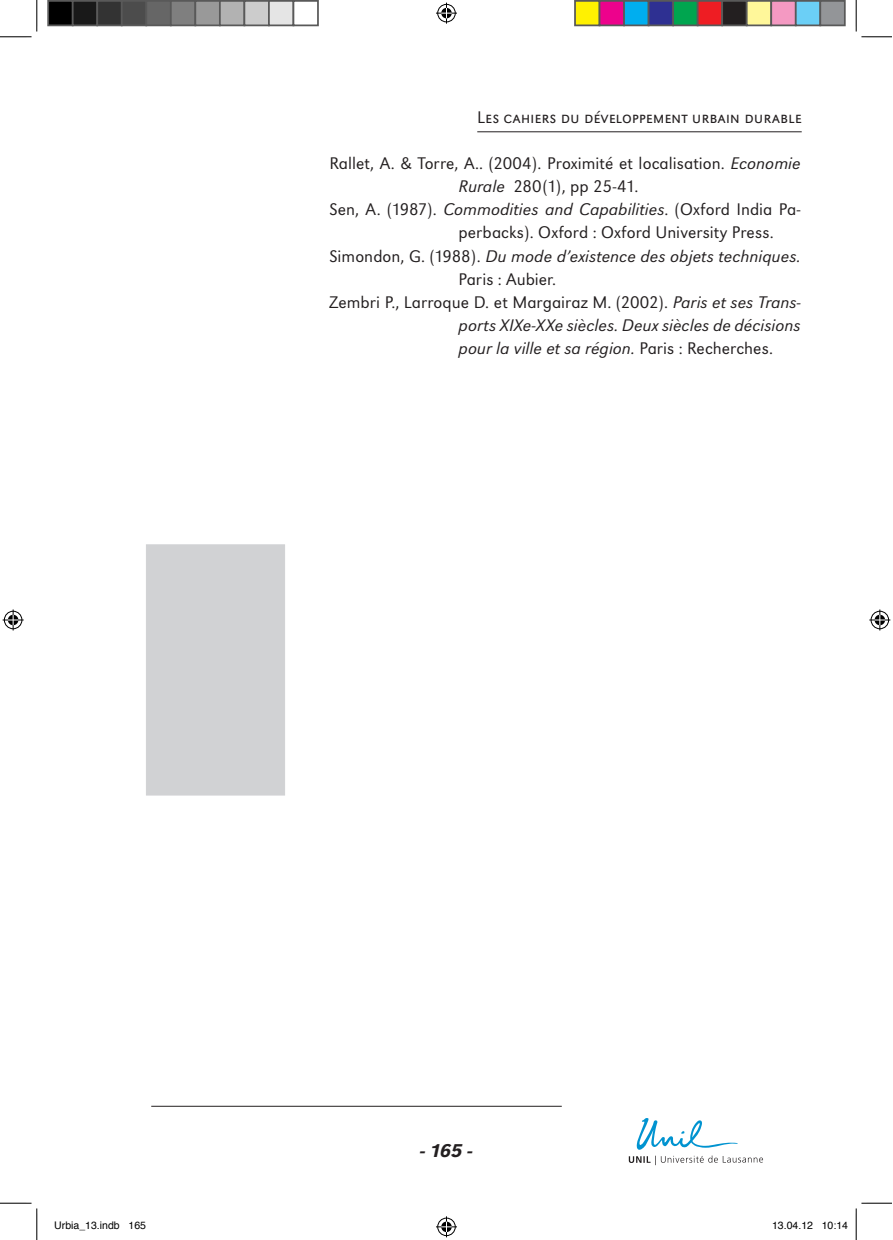
<style>
.page{position:relative;width:893px;height:1240px;background:#fff}
.page>*{position:absolute;margin:0;border:0;box-sizing:border-box;transform-origin:0 0}
.t1{font:italic 500 19.25px "URW Grotesk T";color:#231f20}
.t2{font:300 17.5px "URW Grotesk T";letter-spacing:.005em;color:#231f20}
.t3{font:italic 300 17.5px "URW Grotesk T";letter-spacing:.005em;color:#231f20}
.t4{font:300 17.5px "URW Grotesk SCT";letter-spacing:.005em;color:#231f20}
.t5{font:10.5px "Helvetica";color:#000}
.s1{font-style:italic}
.s2{font-style:normal}
</style>
<div class="page">
<hr style="left:477px;top:131px;width:324px;height:1px;background:#231f20">
<svg style="left:628px;top:1118px;width:135px;height:48px"></svg>
<div style="left:146px;top:544px;width:139px;height:251px;background:#d1d2d4"></div>
<hr style="left:151px;top:1105px;width:410px;height:1px;background:#231f20">
<hr style="left:0;top:36px;width:32px;height:1px;background:#000">
<hr style="left:861px;top:36px;width:30px;height:1px;background:#000">
<hr style="left:0;top:1202px;width:32px;height:1px;background:#000">
<hr style="left:861px;top:1202px;width:30px;height:1px;background:#000">
<hr style="left:36px;top:0;width:1px;height:32px;background:#000">
<hr style="left:36px;top:1208px;width:1px;height:31px;background:#000">
<hr style="left:855px;top:0;width:1px;height:32px;background:#000">
<hr style="left:855px;top:1208px;width:1px;height:31px;background:#000">
<svg style="left:436px;top:3px;width:21px;height:21px"></svg>
<svg style="left:436px;top:1216px;width:21px;height:21px"></svg>
<svg style="left:3px;top:609px;width:21px;height:21px"></svg>
<svg style="left:869px;top:609px;width:20px;height:21px"></svg>
<div style="left:48px;top:1px;width:25px;height:24px;background:#000"></div>
<div style="left:47px;top:0;width:27px;height:26px;border:2px solid #595959"></div>
<div style="left:73px;top:1px;width:24px;height:24px;background:#191919"></div>
<div style="left:72px;top:0;width:26px;height:26px;border:2px solid #595959"></div>
<div style="left:97px;top:1px;width:25px;height:24px;background:#333"></div>
<div style="left:96px;top:0;width:26px;height:26px;border:2px solid #595959"></div>
<div style="left:122px;top:1px;width:24px;height:24px;background:#4c4c4c"></div>
<div style="left:121px;top:0;width:26px;height:26px;border:2px solid #595959"></div>
<div style="left:146px;top:1px;width:25px;height:24px;background:#666"></div>
<div style="left:145px;top:0;width:27px;height:26px;border:2px solid #595959"></div>
<div style="left:171px;top:1px;width:24px;height:24px;background:#7f7f7f"></div>
<div style="left:170px;top:0;width:26px;height:26px;border:2px solid #595959"></div>
<div style="left:195px;top:1px;width:25px;height:24px;background:#999"></div>
<div style="left:194px;top:0;width:26px;height:26px;border:2px solid #595959"></div>
<div style="left:220px;top:1px;width:24px;height:24px;background:#b2b2b2"></div>
<div style="left:219px;top:0;width:26px;height:26px;border:2px solid #595959"></div>
<div style="left:244px;top:1px;width:25px;height:24px;background:#ccc"></div>
<div style="left:243px;top:0;width:27px;height:26px;border:2px solid #595959"></div>
<div style="left:269px;top:1px;width:24px;height:24px;background:#e5e5e5"></div>
<div style="left:268px;top:0;width:26px;height:26px;border:2px solid #595959"></div>
<div style="left:292px;top:0;width:26px;height:26px;border:2px solid #595959"></div>
<div style="left:574px;top:1px;width:25px;height:24px;background:#fff101"></div>
<div style="left:574px;top:0;width:26px;height:26px;border:2px solid #595959"></div>
<div style="left:599px;top:1px;width:24px;height:24px;background:#ed028c"></div>
<div style="left:598px;top:0;width:26px;height:26px;border:2px solid #595959"></div>
<div style="left:623px;top:1px;width:25px;height:24px;background:#00aeef"></div>
<div style="left:623px;top:0;width:26px;height:26px;border:2px solid #595959"></div>
<div style="left:648px;top:1px;width:24px;height:24px;background:#2e3092"></div>
<div style="left:647px;top:0;width:26px;height:26px;border:2px solid #595959"></div>
<div style="left:672px;top:1px;width:25px;height:24px;background:#00a54f"></div>
<div style="left:672px;top:0;width:26px;height:26px;border:2px solid #595959"></div>
<div style="left:697px;top:1px;width:24px;height:24px;background:#ee1d23"></div>
<div style="left:696px;top:0;width:26px;height:26px;border:2px solid #595959"></div>
<div style="left:721px;top:1px;width:25px;height:24px;background:#231f20"></div>
<div style="left:721px;top:0;width:26px;height:26px;border:2px solid #595959"></div>
<div style="left:746px;top:1px;width:24px;height:24px;background:#fff79a"></div>
<div style="left:745px;top:0;width:26px;height:26px;border:2px solid #595959"></div>
<div style="left:770px;top:1px;width:25px;height:24px;background:#f499c2"></div>
<div style="left:770px;top:0;width:26px;height:26px;border:2px solid #595959"></div>
<div style="left:795px;top:1px;width:24px;height:24px;background:#6bcff6"></div>
<div style="left:794px;top:0;width:26px;height:26px;border:2px solid #595959"></div>
<div style="left:819px;top:1px;width:25px;height:24px;background:#939598"></div>
<div style="left:819px;top:0;width:26px;height:26px;border:2px solid #595959"></div>
<p class="t4" style="left:477px;top:107px;width:326px">Les cahiers du développement urbain durable</p>
<p class="t2" style="left:329px;top:153px;width:472px">Rallet, A. &amp; Torre, A.. (2004). Proximité et localisation. <span class="s1">Economie</span></p>
<p class="t2" style="left:458px;top:176px;width:181px"><span class="s1">Rurale</span> 280(1), pp 25-41.</p>
<p class="t2" style="left:329px;top:199px;width:472px">Sen, A. (1987). <span class="s1">Commodities and Capabilities</span>. (Oxford India Pa-</p>
<p class="t2" style="left:458px;top:222px;width:316px">perbacks). Oxford : Oxford University Press.</p>
<p class="t3" style="left:329px;top:245px;width:472px"><span class="s2">Simondon, G. (1988).</span> Du mode d’existence des objets techniques.</p>
<p class="t2" style="left:458px;top:269px;width:99px">Paris : Aubier.</p>
<p class="t2" style="left:329px;top:292px;width:472px">Zembri P., Larroque D. et Margairaz M. (2002). <span class="s1">Paris et ses Trans-</span></p>
<p class="t3" style="left:458px;top:315px;width:343px">ports XIXe-XXe siècles. Deux siècles de décisions</p>
<p class="t3" style="left:458px;top:338px;width:316px">pour la ville et sa région. <span class="s2">Paris : Recherches.</span></p>
<p class="t1" style="left:420px;top:1139px;width:53px">- 165 -</p>
<p class="t5" style="left:54px;top:1221px;width:93px">Urbia_13.indb 165</p>
<p class="t5" style="left:771px;top:1221px;width:77px">13.04.12 10:14</p>
</div>
